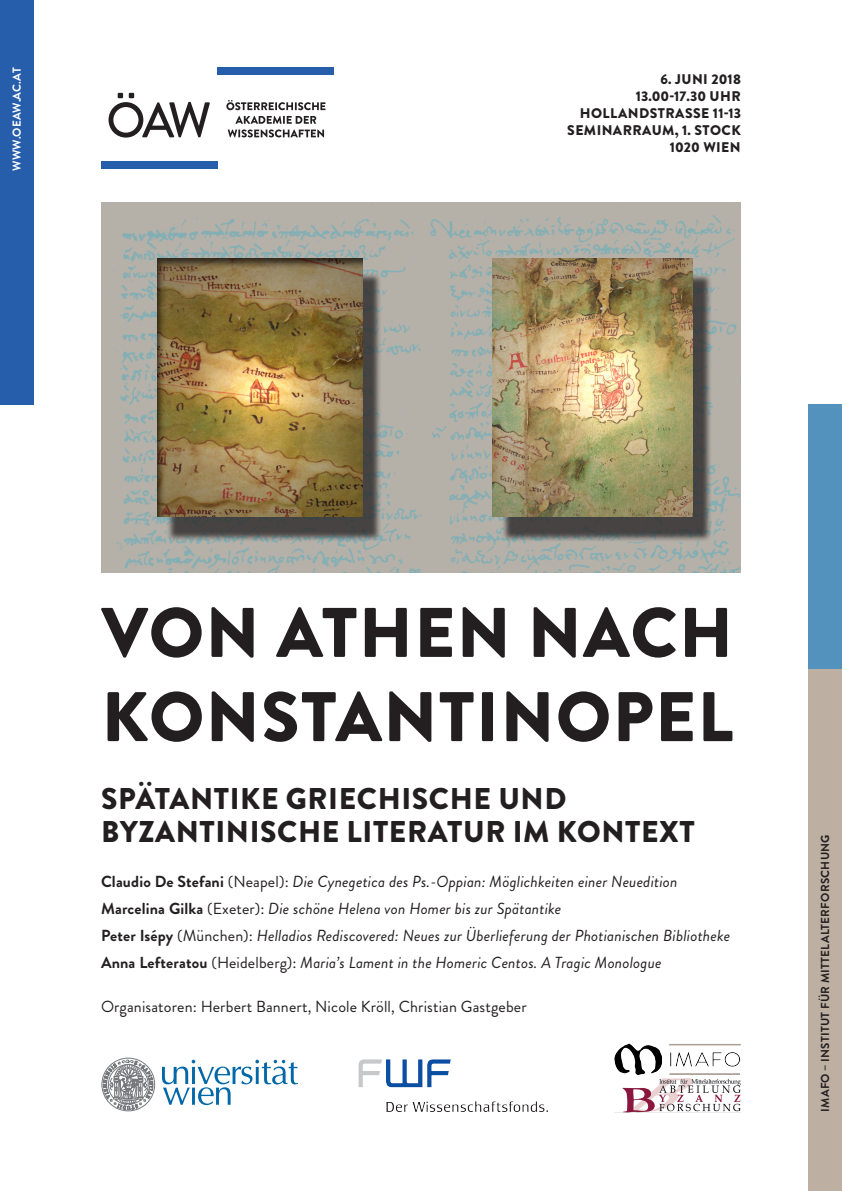
<style>
.page{position:relative;width:842px;height:1191px;background:#fff}
.page>*{position:absolute;margin:0;border:0;box-sizing:border-box;transform-origin:0 0}
.t1{font:900 70px/84.2px "Brandon Grotesque";letter-spacing:.02em;color:#231f20}
.t2{font:900 30px/33.7px "Brandon Grotesque";letter-spacing:.02em;color:#231f20}
.t3{font:italic 16px "Brandon Grotesque";letter-spacing:.01em;color:#231f20}
.t4{font:16px "Brandon Grotesque";letter-spacing:.01em;color:#231f20}
.t5{font:900 14px "Brandon Grotesque";letter-spacing:.03em;color:#231f20}
.t6{font:900 14px "Brandon Grotesque";letter-spacing:.01em;color:#231f20}
.t7{font:700 11.6px "Brandon Grotesque";letter-spacing:.02em;color:#231f20}
.t8{font:700 11.6px "Brandon Grotesque";letter-spacing:.02em;color:#fff}
.s1{font-weight:700;font-style:normal}
.s2{font-style:normal}
</style>
<div class="page">
<div style="left:0;top:0;width:34px;height:404px;background:#275eac"></div>
<img style="left:101px;top:202px;width:640px;height:370px">
<div style="left:808px;top:404px;width:34px;height:265px;background:#5292bd"></div>
<img style="left:614px;top:1043px;width:127px;height:69px">
<div style="left:808px;top:669px;width:34px;height:522px;background:#beafa3"></div>
<div style="left:101px;top:161px;width:117px;height:7px;background:#275eac"></div>
<div style="left:218px;top:67px;width:116px;height:8px;background:#275eac"></div>
<svg style="left:109px;top:93px;width:101px;height:45px"></svg>
<svg style="left:226px;top:100px;width:99px;height:10px"></svg>
<svg style="left:228px;top:116px;width:96px;height:21px"></svg>
<svg style="left:162px;top:1059px;width:136px;height:46px"></svg>
<svg style="left:101px;top:1057px;width:54px;height:55px"></svg>
<img style="left:359px;top:1059px;width:189px;height:52px">
<div style="left:166px;top:273px;width:216px;height:269px;background:#231f20;opacity:.75"></div>
<div style="left:157px;top:258px;width:205px;height:258px;background:#231f20;opacity:.75"></div>
<div style="left:501px;top:273px;width:211px;height:269px;background:#231f20;opacity:.75"></div>
<img style="left:493px;top:259px;width:199px;height:257px">
<p class="t8" style="left:9px;top:171px;width:105px;rotate:-90deg">WWW.OEAW.AC.AT</p>
<p class="t5" style="left:660px;top:69px;width:82px">6. JUNI 2018</p>
<p class="t6" style="left:636px;top:86px;width:107px">13.00-17.30 UHR</p>
<p class="t5" style="left:580px;top:103px;width:163px">HOLLANDSTRASSE 11-13</p>
<p class="t5" style="left:567px;top:120px;width:175px">SEMINARRAUM, 1. STOCK</p>
<p class="t5" style="left:670px;top:137px;width:73px">1020 WIEN</p>
<p class="t1" style="left:102px;top:591px;width:633px">VON ATHEN NACH<br>KONSTANTINOPEL</p>
<p class="t2" style="left:101px;top:781px;width:595px">SPÄTANTIKE GRIECHISCHE UND<br>BYZANTINISCHE LITERATUR IM KONTEXT</p>
<p class="t3" style="left:101px;top:870px;width:578px"><span class="s1">Claudio De Stefani</span> <span class="s2">(Neapel):</span> Die Cynegetica des Ps.-Oppian: Möglichkeiten einer Neuedition</p>
<p class="t3" style="left:101px;top:897px;width:462px"><span class="s1">Marcelina Gilka</span> <span class="s2">(Exeter):</span> Die schöne Helena von Homer bis zur Spätantike</p>
<p class="t3" style="left:101px;top:924px;width:631px"><span class="s1">Peter Isépy</span> <span class="s2">(München):</span> Helladios Rediscovered: Neues zur Überlieferung der Photianischen Bibliotheke</p>
<p class="t3" style="left:101px;top:951px;width:562px"><span class="s1">Anna Lefteratou</span> <span class="s2">(Heidelberg):</span> Maria’s Lament in the Homeric Centos. A Tragic Monologue</p>
<p class="t4" style="left:101px;top:995px;width:427px">Organisatoren: Herbert Bannert, Nicole Kröll, Christian Gastgeber</p>
<p class="t7" style="left:817px;top:1111px;width:279px;rotate:-90deg">IMAFO – INSTITUT FÜR MITTELALTERFORSCHUNG</p>
</div>
